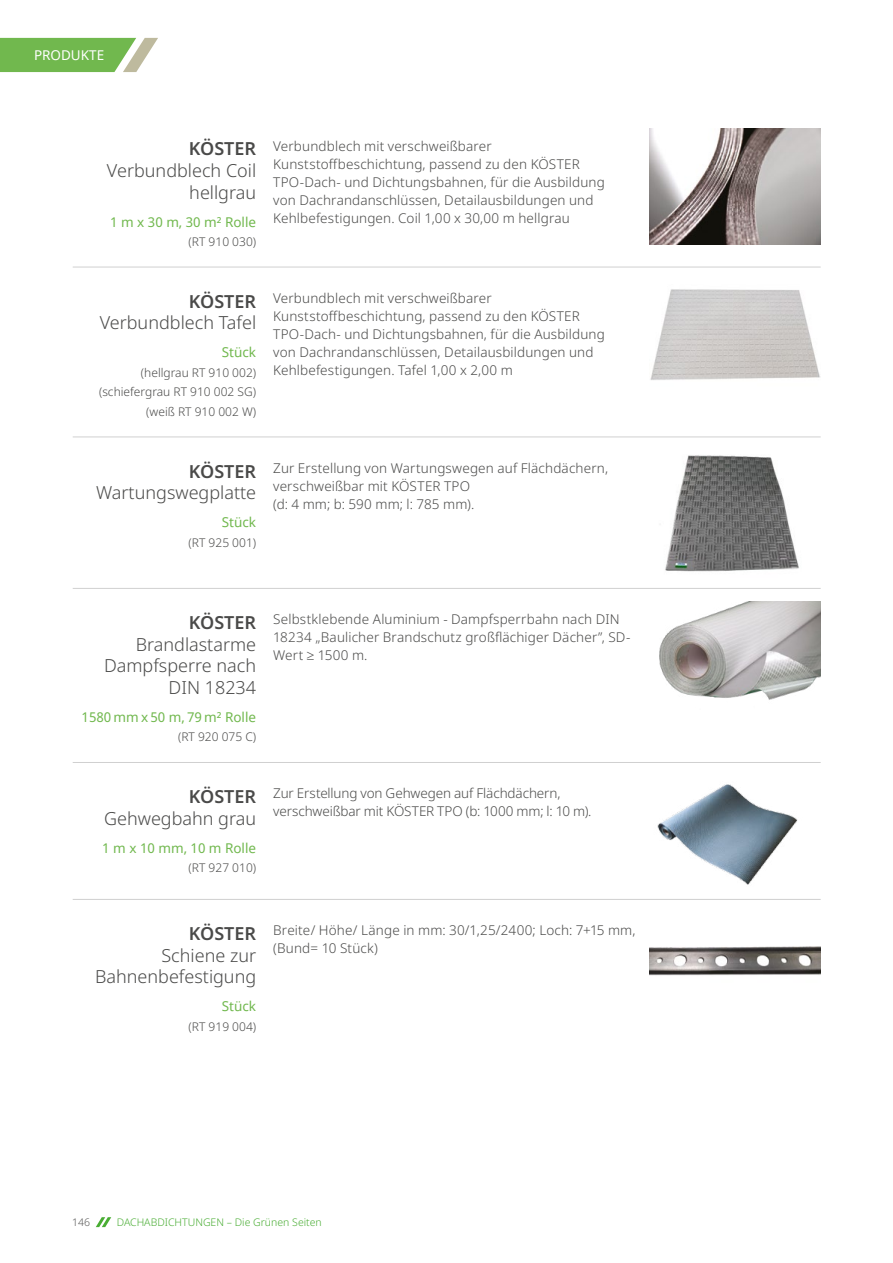
<style>
.page{position:relative;width:893px;height:1263px;background:#fff}
.page>*{position:absolute;margin:0;border:0;box-sizing:border-box;transform-origin:0 0}
.t1{font:300 18px/21.6px "Noto Sans";color:#4a4a49;text-align:right}
.t2{font:600 18px "Noto Sans";color:#4a4a49}
.t3{font:300 13.5px/18px "Noto Sans";letter-spacing:.01em;color:#4a4a49}
.t4{font:300 13.5px/18px "Noto Sans";letter-spacing:-.01em;color:#4a4a49}
.t5{font:13.5px "Noto Sans";color:#71b84e}
.t6{font:13.5px "Noto Sans";color:#fff}
.t7{font:300 12px/19.5px "Noto Sans";color:#4a4a49;text-align:right}
.t8{font:300 10.5px "Noto Sans";color:#49ad33}
.t9{font:300 10.5px "Noto Sans";color:#575756}
</style>
<div class="page">
<svg style="left:0;top:38px;width:158px;height:34px;background:#88c06a"></svg>
<svg style="left:96px;top:1217px;width:15px;height:10px"></svg>
<img style="left:649px;top:128px;width:172px;height:116px">
<hr style="left:73px;top:267px;width:748px;height:1px;background:#d0d0d0">
<img style="left:650px;top:289px;width:170px;height:91px">
<hr style="left:73px;top:437px;width:748px;height:1px;background:#d0d0d0">
<img style="left:665px;top:455px;width:134px;height:117px">
<hr style="left:73px;top:588px;width:748px;height:1px;background:#d0d0d0">
<img style="left:659px;top:601px;width:162px;height:99px">
<hr style="left:73px;top:762px;width:748px;height:1px;background:#d0d0d0">
<img style="left:657px;top:784px;width:141px;height:101px">
<hr style="left:73px;top:899px;width:748px;height:1px;background:#d0d0d0">
<img style="left:649px;top:946px;width:172px;height:30px">
<p class="t6" style="left:34px;top:46px;width:72px">PRODUKTE</p>
<h1 class="t2" style="left:189px;top:136px;width:69px">KÖSTER</h1>
<h1 class="t1" style="left:107px;top:160px;width:151px">Verbundblech Coil hellgrau</h1>
<p class="t5" style="left:110px;top:212px;width:148px">1 m x 30 m, 30 m² Rolle</p>
<p class="t7" style="left:189px;top:232px;width:69px">(RT 910 030)</p>
<p class="t3" style="left:273px;top:137px;width:333px">Verbundblech mit verschweißbarer Kunststoffbeschichtung, passend zu den KÖSTER TPO-Dach- und Dichtungsbahnen, für die Ausbildung von Dachrandanschlüssen, Detailausbildungen und Kehlbefestigungen. Coil 1,00 x 30,00 m hellgrau</p>
<h1 class="t2" style="left:189px;top:289px;width:69px">KÖSTER</h1>
<h1 class="t1" style="left:100px;top:312px;width:158px">Verbundblech Tafel</h1>
<p class="t5" style="left:222px;top:343px;width:36px">Stück</p>
<p class="t7" style="left:99px;top:363px;width:159px">(hellgrau RT 910 002) (schiefergrau RT 910 002 SG) (weiß RT 910 002 W)</p>
<p class="t3" style="left:273px;top:289px;width:333px">Verbundblech mit verschweißbarer Kunststoffbeschichtung, passend zu den KÖSTER TPO-Dach- und Dichtungsbahnen, für die Ausbildung von Dachrandanschlüssen, Detailausbildungen und Kehlbefestigungen. Tafel 1,00 x 2,00 m</p>
<h1 class="t2" style="left:189px;top:458px;width:69px">KÖSTER</h1>
<h1 class="t1" style="left:96px;top:482px;width:162px">Wartungswegplatte</h1>
<p class="t5" style="left:222px;top:513px;width:36px">Stück</p>
<p class="t7" style="left:189px;top:533px;width:69px">(RT 925 001)</p>
<p class="t3" style="left:273px;top:459px;width:337px">Zur Erstellung von Wartungswegen auf Flächdächern, verschweißbar mit KÖSTER TPO<br>(d: 4 mm; b: 590 mm; l: 785 mm).</p>
<h1 class="t2" style="left:189px;top:610px;width:69px">KÖSTER</h1>
<h1 class="t1" style="left:104px;top:634px;width:154px">Brandlastarme<br>Dampfsperre nach<br>DIN 18234</h1>
<p class="t5" style="left:82px;top:708px;width:176px">1580 mm x 50 m, 79 m² Rolle</p>
<p class="t7" style="left:178px;top:728px;width:80px">(RT 920 075 C)</p>
<p class="t3" style="left:273px;top:611px;width:359px">Selbstklebende Aluminium - Dampfsperrbahn nach DIN<br>18234 „Baulicher Brandschutz großflächiger Dächer”, SD-<br>Wert ≥ 1500 m.</p>
<h1 class="t2" style="left:189px;top:784px;width:69px">KÖSTER</h1>
<h1 class="t1" style="left:104px;top:808px;width:154px">Gehwegbahn grau</h1>
<p class="t5" style="left:102px;top:839px;width:155px">1 m x 10 mm, 10 m Rolle</p>
<p class="t7" style="left:189px;top:858px;width:69px">(RT 927 010)</p>
<p class="t4" style="left:273px;top:785px;width:320px">Zur Erstellung von Gehwegen auf Flächdächern, verschweißbar mit KÖSTER TPO (b: 1000 mm; l: 10 m).</p>
<h1 class="t2" style="left:189px;top:921px;width:69px">KÖSTER</h1>
<h1 class="t1" style="left:95px;top:945px;width:163px">Schiene zur<br>Bahnenbefestigung</h1>
<p class="t5" style="left:222px;top:997px;width:36px">Stück</p>
<p class="t7" style="left:189px;top:1017px;width:69px">(RT 919 004)</p>
<p class="t3" style="left:273px;top:922px;width:364px">Breite/ Höhe/ Länge in mm: 30/1,25/2400; Loch: 7+15 mm, (Bund= 10 Stück)</p>
<p class="t9" style="left:72px;top:1215px;width:19px">146</p>
<p class="t8" style="left:117px;top:1215px;width:207px">DACHABDICHTUNGEN – Die Grünen Seiten</p>
</div>
